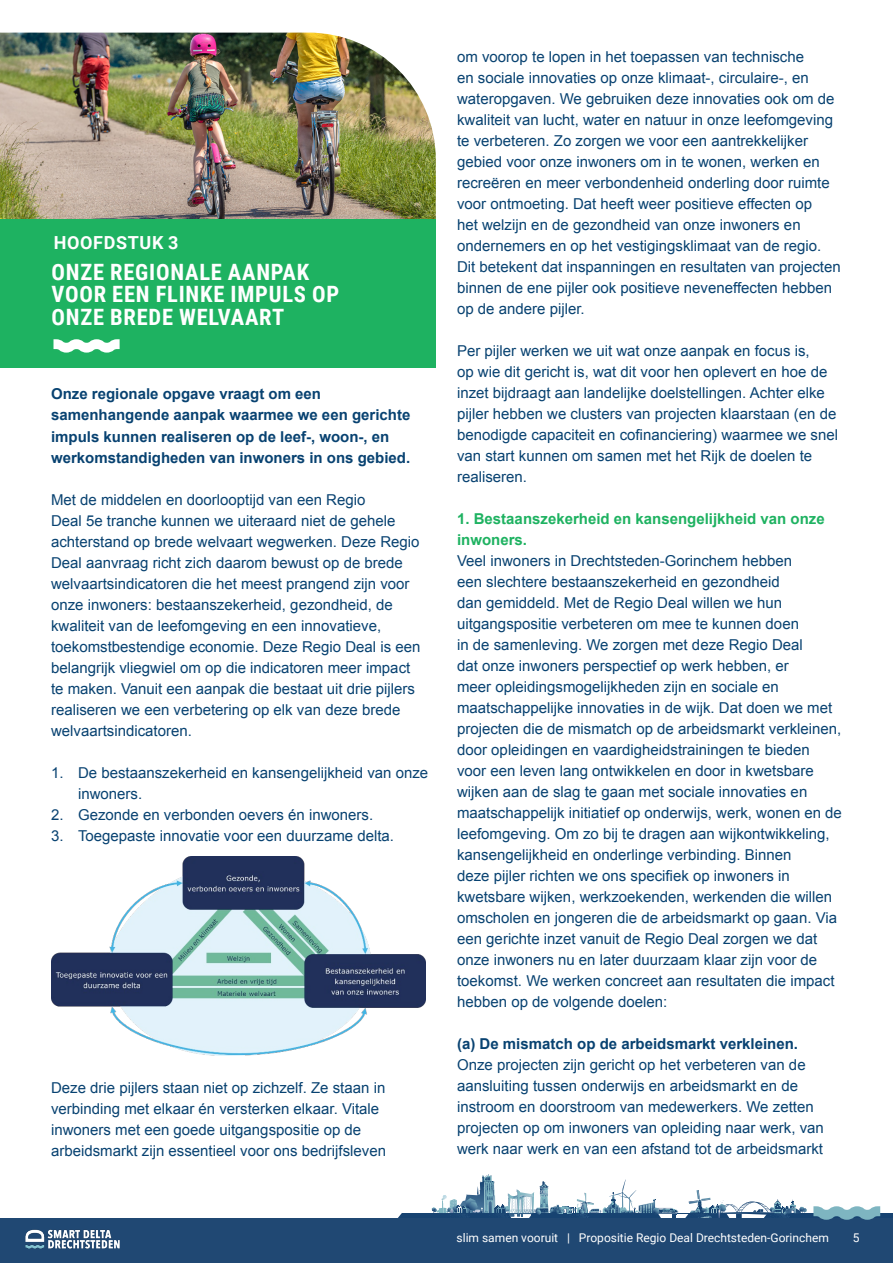
<style>
.page{position:relative;width:893px;height:1263px;background:#fff}
.page>*{position:absolute;margin:0;border:0;box-sizing:border-box;transform-origin:0 0}
.t1{font:700 22.5px/22.5px "Roboto Condensed";letter-spacing:.035em;color:#fff}
.t2{font:700 18px "Roboto";letter-spacing:.035em;color:#fff}
.t3{font:15px/21px "Arial";color:#084271}
.t4{font:700 15px/21px "Arial";color:#084271}
.t5{font:700 15px/21px "Arial";color:#1eb261}
.t6{font:12px "Roboto";color:#fff}
</style>
<div class="page">
<div style="left:0;top:1218px;width:893px;height:45px;background:#204873"></div>
<svg style="left:398px;top:1174px;width:495px;height:46px"></svg>
<img style="left:25px;top:1229px;width:95px;height:20px">
<img style="left:0;top:33px;width:436px;height:187px">
<img style="left:51px;top:856px;width:375px;height:200px">
<div style="left:0;top:220px;width:436px;height:148px;background:#1eb261"></div>
<svg style="left:54px;top:339px;width:66px;height:14px"></svg>
<p class="t2" style="left:54px;top:229px;width:126px">HOOFDSTUK 3</p>
<h1 class="t1" style="left:51px;top:260px;width:289px">ONZE REGIONALE AANPAK<br>VOOR EEN FLINKE IMPULS OP<br>ONZE BREDE WELVAART</h1>
<p class="t4" style="left:51px;top:384px;width:361px">Onze regionale opgave vraagt om een samenhangende aanpak waarmee we een gerichte impuls kunnen realiseren op de leef-, woon-, en werkomstandigheden van inwoners in ons gebied.</p>
<p class="t3" style="left:51px;top:489px;width:371px">Met de middelen en doorlooptijd van een Regio<br>Deal 5e tranche kunnen we uiteraard niet de gehele achterstand op brede welvaart wegwerken. Deze Regio Deal aanvraag richt zich daarom bewust op de brede welvaartsindicatoren die het meest prangend zijn voor onze inwoners: bestaanszekerheid, gezondheid, de kwaliteit van de leefomgeving en een innovatieve, toekomstbestendige economie. Deze Regio Deal is een belangrijk vliegwiel om op die indicatoren meer impact te maken. Vanuit een aanpak die bestaat uit drie pijlers realiseren we een verbetering op elk van deze brede welvaartsindicatoren.</p>
<p class="t3" style="left:78px;top:762px;width:352px;text-indent:-27px">1. De bestaanszekerheid en kansengelijkheid van onze inwoners.</p>
<p class="t3" style="left:51px;top:804px;width:324px">2. Gezonde en verbonden oevers én inwoners.</p>
<p class="t3" style="left:51px;top:825px;width:345px">3. Toegepaste innovatie voor een duurzame delta.</p>
<p class="t3" style="left:51px;top:1077px;width:337px">Deze drie pijlers staan niet op zichzelf. Ze staan in verbinding met elkaar én versterken elkaar. Vitale inwoners met een goede uitgangspositie op de arbeidsmarkt zijn essentieel voor ons bedrijfsleven</p>
<p class="t3" style="left:457px;top:46px;width:385px">om voorop te lopen in het toepassen van technische<br>en sociale innovaties op onze klimaat-, circulaire-, en wateropgaven. We gebruiken deze innovaties ook om de kwaliteit van lucht, water en natuur in onze leefomgeving te verbeteren. Zo zorgen we voor een aantrekkelijker gebied voor onze inwoners om in te wonen, werken en recreëren en meer verbondenheid onderling door ruimte voor ontmoeting. Dat heeft weer positieve effecten op<br>het welzijn en de gezondheid van onze inwoners en ondernemers en op het vestigingsklimaat van de regio.<br>Dit betekent dat inspanningen en resultaten van projecten binnen de ene pijler ook positieve neveneffecten hebben op de andere pijler.</p>
<p class="t3" style="left:457px;top:340px;width:382px">Per pijler werken we uit wat onze aanpak en focus is,<br>op wie dit gericht is, wat dit voor hen oplevert en hoe de inzet bijdraagt aan landelijke doelstellingen. Achter elke pijler hebben we clusters van projecten klaarstaan (en de benodigde capaciteit en cofinanciering) waarmee we snel van start kunnen om samen met het Rijk de doelen te realiseren.</p>
<p class="t5" style="left:457px;top:509px;width:369px">1. Bestaanszekerheid en kansengelijkheid van onze inwoners.</p>
<p class="t3" style="left:457px;top:550px;width:386px">Veel inwoners in Drechtsteden-Gorinchem hebben<br>een slechtere bestaanszekerheid en gezondheid<br>dan gemiddeld. Met de Regio Deal willen we hun uitgangspositie verbeteren om mee te kunnen doen<br>in de samenleving. We zorgen met deze Regio Deal<br>dat onze inwoners perspectief op werk hebben, er<br>meer opleidingsmogelijkheden zijn en sociale en maatschappelijke innovaties in de wijk. Dat doen we met projecten die de mismatch op de arbeidsmarkt verkleinen, door opleidingen en vaardigheidstrainingen te bieden voor een leven lang ontwikkelen en door in kwetsbare wijken aan de slag te gaan met sociale innovaties en maatschappelijk initiatief op onderwijs, werk, wonen en de leefomgeving. Om zo bij te dragen aan wijkontwikkeling, kansengelijkheid en onderlinge verbinding. Binnen<br>deze pijler richten we ons specifiek op inwoners in kwetsbare wijken, werkzoekenden, werkenden die willen omscholen en jongeren die de arbeidsmarkt op gaan. Via een gerichte inzet vanuit de Regio Deal zorgen we dat onze inwoners nu en later duurzaam klaar zijn voor de toekomst. We werken concreet aan resultaten die impact hebben op de volgende doelen:</p>
<p class="t4" style="left:457px;top:1034px;width:342px">(a) De mismatch op de arbeidsmarkt verkleinen.</p>
<p class="t3" style="left:457px;top:1054px;width:368px">Onze projecten zijn gericht op het verbeteren van de aansluiting tussen onderwijs en arbeidsmarkt en de instroom en doorstroom van medewerkers. We zetten projecten op om inwoners van opleiding naar werk, van werk naar werk en van een afstand tot de arbeidsmarkt</p>
<p class="t6" style="left:457px;top:1230px;width:374px">slim samen vooruit | Propositie Regio Deal Drechtsteden-Gorinchem</p>
<p class="t6" style="left:853px;top:1230px;width:8px">5</p>
</div>
